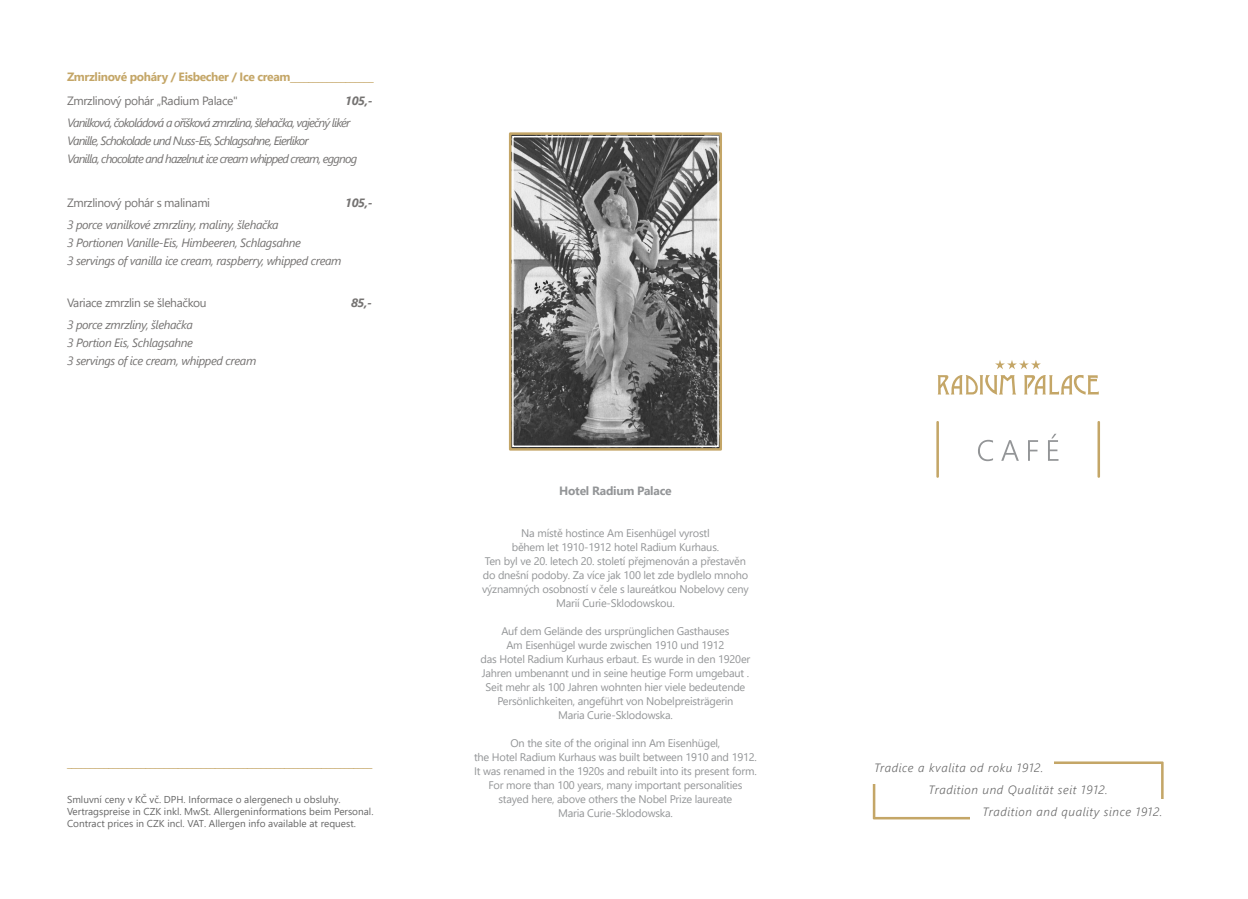
<style>
.page{position:relative;width:1248px;height:899px;background:#fff}
.page>*{position:absolute;margin:0;border:0;box-sizing:border-box;transform-origin:0 0}
.t1{font:italic 12px/18px "Segoe UI";letter-spacing:-.04em;color:#757372}
.t2{font:italic 12px/18px "Segoe UI";letter-spacing:-.07em;color:#757372}
.t3{font:700 12px "Segoe UI";letter-spacing:-.03em;color:#c4a667}
.t4{font:italic 300 12px "Segoe UI";letter-spacing:.05em;color:#666}
.t5{font:12px "Segoe UI";letter-spacing:-.03em;color:#757372}
.t6{font:700 12px "Segoe UI";letter-spacing:-.02em;color:#939597}
.t7{font:italic 700 12px "Segoe UI";letter-spacing:-.03em;color:#757372}
.t8{font:11px/14px "Segoe UI";letter-spacing:-.02em;color:#939597;text-align:center}
.t9{font:10px/12px "Segoe UI";color:#666}
</style>
<div class="page">
<img style="left:512px;top:135px;width:207px;height:313px">
<div style="left:509px;top:132px;width:213px;height:319px;border:2px solid #c4a667"></div>
<svg style="left:937px;top:360px;width:161px;height:35px"></svg>
<svg style="left:978px;top:440px;width:14px;height:21px"></svg>
<svg style="left:1001px;top:440px;width:17px;height:21px"></svg>
<svg style="left:1028px;top:440px;width:9px;height:21px"></svg>
<svg style="left:1048px;top:434px;width:10px;height:27px"></svg>
<svg style="left:936px;top:421px;width:2px;height:57px"></svg>
<svg style="left:1097px;top:421px;width:2px;height:57px"></svg>
<svg style="left:872px;top:761px;width:291px;height:58px"></svg>
<div style="left:852px;top:735px;width:201px;height:49px;background:#fff"></div>
<div style="left:970px;top:799px;width:231px;height:45px;background:#fff"></div>
<div style="left:512px;top:136px;width:206px;height:311px;border:1px solid #fff"></div>
<p class="t3" style="left:67px;top:72px;width:308px">Zmrzlinové poháry / Eisbecher / Ice cream__________________</p>
<p class="t5" style="left:67px;top:96px;width:172px">Zmrzlinový pohár „Radium Palace"</p>
<p class="t7" style="left:345px;top:96px;width:29px">105,-</p>
<p class="t2" style="left:67px;top:114px;width:291px">Vanilková, čokoládová a oříšková zmrzlina, šlehačka, vaječný likér<br>Vanille, Schokolade und Nuss-Eis, Schlagsahne, Eierlikor<br>Vanilla, chocolate and hazelnut ice cream whipped cream, eggnog</p>
<p class="t5" style="left:67px;top:198px;width:145px">Zmrzlinový pohár s malinami</p>
<p class="t7" style="left:345px;top:198px;width:29px">105,-</p>
<p class="t1" style="left:67px;top:216px;width:276px">3 porce vanilkové zmrzliny, maliny, šlehačka<br>3 Portionen Vanille-Eis, Himbeeren, Schlagsahne<br>3 servings of vanilla ice cream, raspberry, whipped cream</p>
<p class="t5" style="left:67px;top:298px;width:141px">Variace zmrzlin se šlehačkou</p>
<p class="t7" style="left:351px;top:298px;width:22px">85,-</p>
<p class="t1" style="left:67px;top:316px;width:191px">3 porce zmrzliny, šlehačka<br>3 Portion Eis, Schlagsahne<br>3 servings of ice cream, whipped cream</p>
<p class="t3" style="left:67px;top:758px;width:307px">__________________________________________________________________</p>
<p class="t9" style="left:67px;top:794px;width:308px">Smluvní ceny v KČ vč. DPH. Informace o alergenech u obsluhy.<br>Vertragspreise in CZK inkl. MwSt. Allergeninformations beim Personal.<br>Contract prices in CZK incl. VAT. Allergen info available at request.</p>
<p class="t6" style="left:559px;top:486px;width:114px">Hotel Radium Palace</p>
<p class="t8" style="left:482px;top:527px;width:268px">Na místě hostince Am Eisenhügel vyrostl<br>během let 1910-1912 hotel Radium Kurhaus.<br>Ten byl ve 20. letech 20. století přejmenován a přestavěn do dnešní podoby. Za více jak 100 let zde bydlelo mnoho významných osobností v čele s laureátkou Nobelovy ceny Marií Curie-Sklodowskou.</p>
<p class="t8" style="left:480px;top:625px;width:271px">Auf dem Gelände des ursprünglichen Gasthauses<br>Am Eisenhügel wurde zwischen 1910 und 1912<br>das Hotel Radium Kurhaus erbaut. Es wurde in den 1920er Jahren umbenannt und in seine heutige Form umgebaut .<br>Seit mehr als 100 Jahren wohnten hier viele bedeutende Persönlichkeiten, angeführt von Nobelpreisträgerin<br>Maria Curie-Sklodowska.</p>
<p class="t8" style="left:474px;top:737px;width:284px">On the site of the original inn Am Eisenhügel,<br>the Hotel Radium Kurhaus was built between 1910 and 1912.<br>It was renamed in the 1920s and rebuilt into its present form.<br>For more than 100 years, many important personalities stayed here, above others the Nobel Prize laureate<br>Maria Curie-Sklodowska.</p>
<p class="t4" style="left:874px;top:763px;width:171px">Tradice a kvalita od roku 1912.</p>
<p class="t4" style="left:928px;top:785px;width:181px">Tradition und Qualität seit 1912.</p>
<p class="t4" style="left:982px;top:807px;width:181px">Tradition and quality since 1912.</p>
</div>
